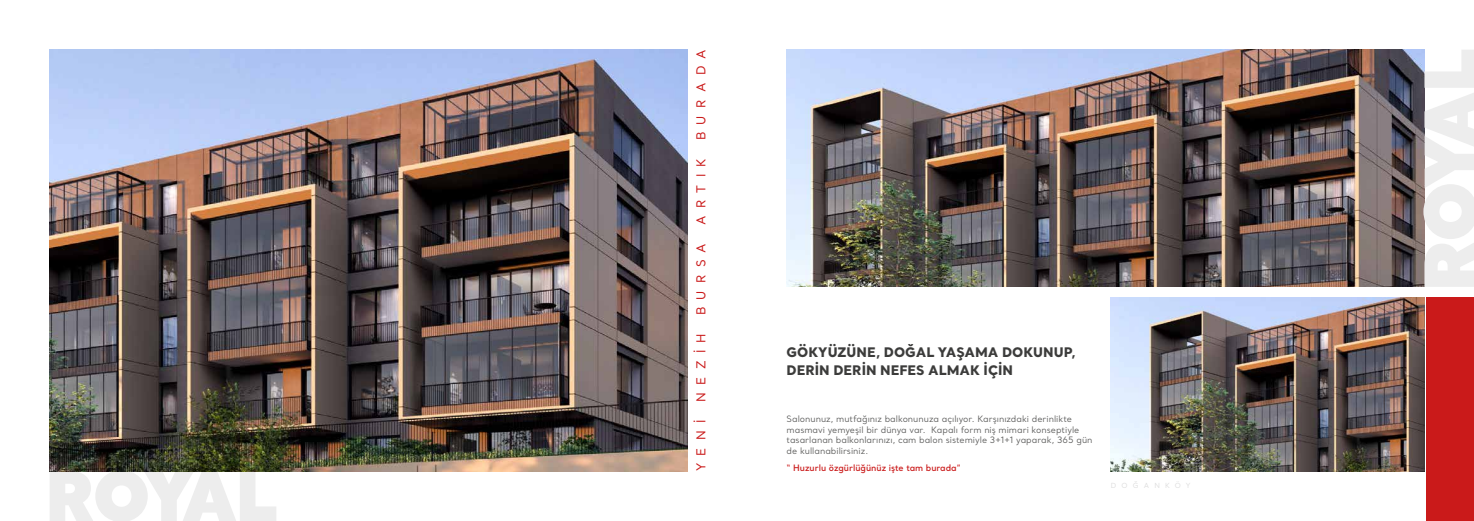
<style>
.page{position:relative;width:1474px;height:521px;background:#fff}
.page>*{position:absolute;margin:0;border:0;box-sizing:border-box;transform-origin:0 0}
.t1{font:800 13.12px/17.5px "Santral";color:#3c3c3b}
.t2{font:12.25px "Santral";letter-spacing:.6em;color:#ca1a1a}
.t3{font:8.75px/10.5px "Santral";color:#575756}
.t4{font:600 8.75px "Santral";color:#ca1a1a}
.t5{font:7px "Santral";letter-spacing:.75em;color:#dadada}
</style>
<div class="page">
<svg style="left:50px;top:471px;width:226px;height:50px"></svg>
<img style="left:50px;top:50px;width:637px;height:421px">
<img style="left:786px;top:50px;width:637px;height:237px">
<img style="left:1110px;top:298px;width:314px;height:173px">
<svg style="left:1423px;top:50px;width:50px;height:237px"></svg>
<div style="left:1426px;top:298px;width:47px;height:223px;background:#ca1a1a"></div>
<h2 class="t2" style="left:693px;top:140px;width:92px;rotate:-90deg">BURADA</h2>
<h2 class="t2" style="left:693px;top:225px;width:68px;rotate:-90deg">ARTIK</h2>
<h2 class="t2" style="left:693px;top:315px;width:74px;rotate:-90deg">BURSA</h2>
<h2 class="t2" style="left:693px;top:402px;width:70px;rotate:-90deg">NEZİH</h2>
<h2 class="t2" style="left:693px;top:471px;width:53px;rotate:-90deg">YENİ</h2>
<h1 class="t1" style="left:786px;top:343px;width:290px">GÖKYÜZÜNE, DOĞAL YAŞAMA DOKUNUP,<br>DERİN DERİN NEFES ALMAK İÇİN</h1>
<p class="t3" style="left:786px;top:414px;width:307px">Salonunuz, mutfağınız balkonunuza açılıyor. Karşınızdaki derinlikte masmavi yemyeşil bir dünya var. Kapalı form niş mimari konseptiyle tasarlanan balkonlarınızı, cam balon sistemiyle 3+1+1 yaparak, 365 gün de kullanabilirsiniz.</p>
<p class="t4" style="left:786px;top:462px;width:176px">“ Huzurlu özgürlüğünüz işte tam burada”</p>
<p class="t5" style="left:1110px;top:480px;width:81px">DOĞANKÖY</p>
</div>
